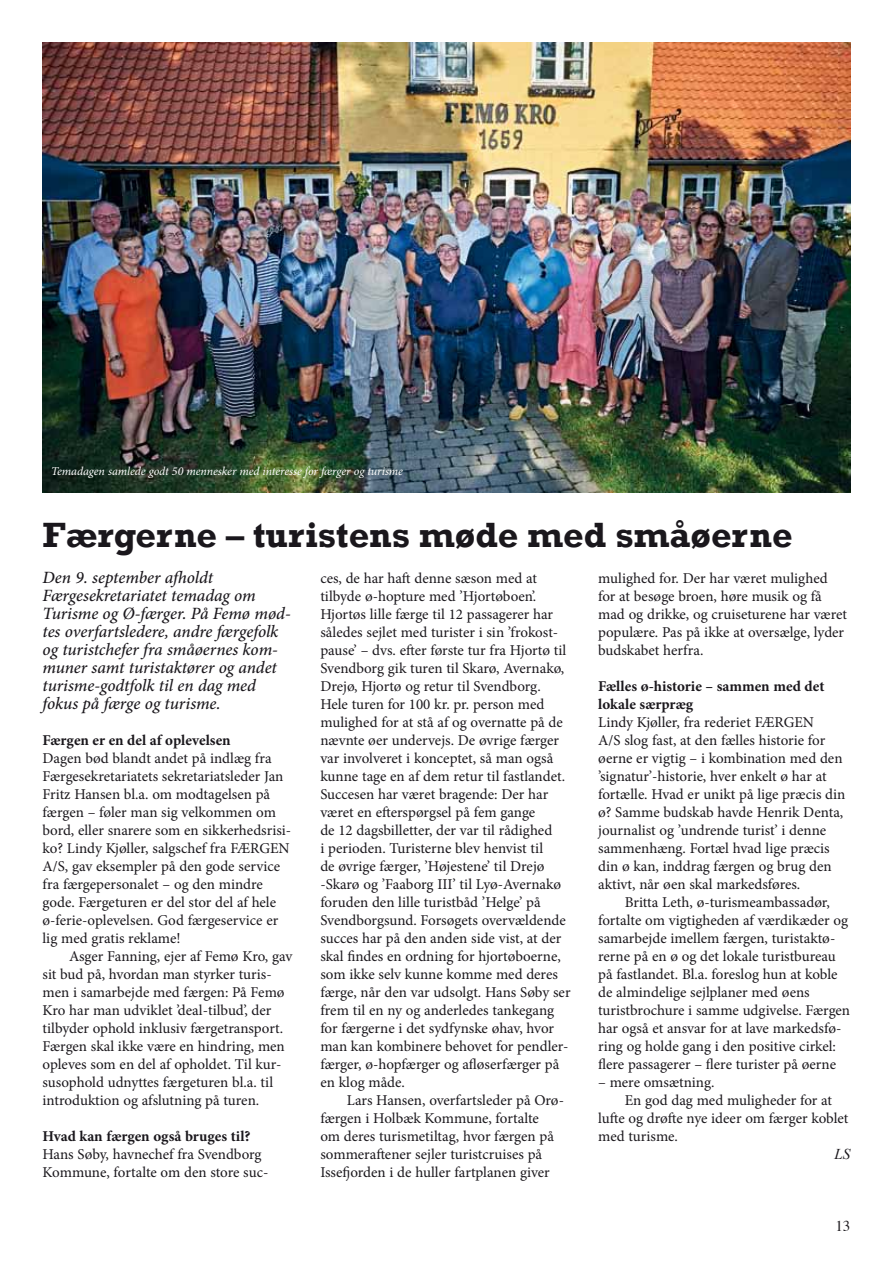
<style>
.page{position:relative;width:893px;height:1263px;background:#fff}
.page>*{position:absolute;margin:0;border:0;box-sizing:border-box;transform-origin:0 0}
.t1{font:700 36px "Rockwell";color:#1a171c}
.t2{font:italic 500 17.25px/18px "Minion Pro";letter-spacing:-.005em;color:#1a171c}
.t3{font:15px/18px "Minion Pro";color:#1a171c}
.t4{font:700 15px/18px "Minion Pro";color:#1a171c}
.t5{font:15px "Times";color:#1a171c}
.t6{font:italic 15px "Times New Roman";color:#1a171c}
.t7{font:italic 12px "Minion Pro";letter-spacing:-.005em;color:#fff}
</style>
<div class="page">
<img style="left:43px;top:43px;width:807px;height:450px">
<p class="t7" style="left:51px;top:462px;width:354px">Temadagen samlede godt 50 mennesker med interesse for færger og turisme</p>
<h1 class="t1" style="left:43px;top:513px;width:752px">Færgerne – turistens møde med småøerne</h1>
<p class="t3" style="left:320px;top:569px;width:252px">ces, de har haft denne sæson med at tilbyde ø-hopture med ’Hjortøboen’.<br>Hjortøs lille færge til 12 passagerer har således sejlet med turister i sin ’frokost&shy;pause’ – dvs. efter første tur fra Hjortø til Svendborg gik turen til Skarø, Avernakø, Drejø, Hjortø og retur til Svendborg.<br>Hele turen for 100 kr. pr. person med mulighed for at stå af og overnatte på de nævnte øer undervejs. De øvrige færger var involveret i konceptet, så man også kunne tage en af dem retur til fastlandet.<br>Succesen har været bragende: Der har været en efterspørgsel på fem gange<br>de 12 dagsbilletter, der var til rådighed<br>i perioden. Turisterne blev henvist til<br>de øvrige færger, ’Højestene’ til Drejø -Skarø og ’Faaborg III’ til Lyø-Avernakø foruden den lille turistbåd ’Helge’ på Svendborgsund. Forsøgets overvældende succes har på den anden side vist, at der skal findes en ordning for hjortøboerne, som ikke selv kunne komme med deres færge, når den var udsolgt. Hans Søby ser frem til en ny og anderledes tankegang for færgerne i det sydfynske øhav, hvor man kan kombinere behovet for pendler&shy;færger, ø-hopfærger og afløserfærger på en klog måde.</p>
<p class="t3" style="left:320px;top:1091px;width:245px;text-indent:27px">Lars Hansen, overfartsleder på Orø&shy;færgen i Holbæk Kommune, fortalte<br>om deres turismetiltag, hvor færgen på sommeraftener sejler turistcruises på Issefjorden i de huller fartplanen giver</p>
<p class="t2" style="left:43px;top:568px;width:250px">Den 9. september afholdt<br>Færgesekretariatet temadag om<br>Turisme og Ø-færger. På Femø mød&shy;tes overfartsledere, andre færgefolk og turistchefer fra småøernes kom&shy;muner samt turistaktører og andet turisme-godtfolk til en dag med fokus på færge og turisme.</p>
<p class="t4" style="left:43px;top:731px;width:190px">Færgen er en del af oplevelsen</p>
<p class="t3" style="left:43px;top:749px;width:250px">Dagen bød blandt andet på indlæg fra Færgesekretariatets sekretariatsleder Jan Fritz Hansen bl.a. om modtagelsen på færgen – føler man sig velkommen om bord, eller snarere som en sikkerhedsrisi&shy;ko? Lindy Kjøller, salgschef fra FÆRGEN A/S, gav eksempler på den gode service fra færgepersonalet – og den mindre gode. Færgeturen er del stor del af hele ø-ferie-oplevelsen. God færgeservice er lig med gratis reklame!</p>
<p class="t3" style="left:43px;top:947px;width:251px;text-indent:27px">Asger Fanning, ejer af Femø Kro, gav sit bud på, hvordan man styrker turis&shy;men i samarbejde med færgen: På Femø Kro har man udviklet ’deal-tilbud’, der tilbyder ophold inklusiv færgetransport.<br>Færgen skal ikke være en hindring, men opleves som en del af opholdet. Til kur&shy;susophold udnyttes færgeturen bl.a. til introduktion og afslutning på turen.</p>
<p class="t4" style="left:43px;top:1127px;width:209px">Hvad kan færgen også bruges til?</p>
<p class="t3" style="left:43px;top:1145px;width:227px">Hans Søby, havnechef fra Svendborg<br>Kommune, fortalte om den store suc-</p>
<p class="t3" style="left:598px;top:569px;width:250px">mulighed for. Der har været mulighed for at besøge broen, høre musik og få mad og drikke, og cruiseturene har været populære. Pas på ikke at oversælge, lyder budskabet herfra.</p>
<p class="t4" style="left:598px;top:677px;width:228px">Fælles ø-historie – sammen med det lokale særpræg</p>
<p class="t3" style="left:598px;top:713px;width:249px">Lindy Kjøller, fra rederiet FÆRGEN<br>A/S slog fast, at den fælles historie for øerne er vigtig – i kombination med den ’signatur’-historie, hver enkelt ø har at fortælle. Hvad er unikt på lige præcis din ø? Samme budskab havde Henrik Denta, journalist og ’undrende turist’ i denne sammenhæng. Fortæl hvad lige præcis din ø kan, inddrag færgen og brug den aktivt, når øen skal markedsføres.</p>
<p class="t3" style="left:598px;top:893px;width:253px;text-indent:27px">Britta Leth, ø-turismeambassadør, fortalte om vigtigheden af værdikæder og samarbejde imellem færgen, turistaktø&shy;rerne på en ø og det lokale turistbureau på fastlandet. Bl.a. foreslog hun at koble de almindelige sejlplaner med øens turistbrochure i samme udgivelse. Færgen har også et ansvar for at lave markedsfø&shy;ring og holde gang i den positive cirkel: flere passagerer – flere turister på øerne</p>
<p class="t3" style="left:598px;top:1073px;width:118px">– mere omsætning.</p>
<p class="t3" style="left:625px;top:1091px;width:209px">En god dag med muligheder for at</p>
<p class="t3" style="left:598px;top:1109px;width:252px">lufte og drøfte nye ideer om færger koblet</p>
<p class="t3" style="left:598px;top:1127px;width:81px">med turisme.</p>
<p class="t6" style="left:835px;top:1143px;width:17px">LS</p>
<p class="t5" style="left:835px;top:1211px;width:16px">13</p>
</div>
